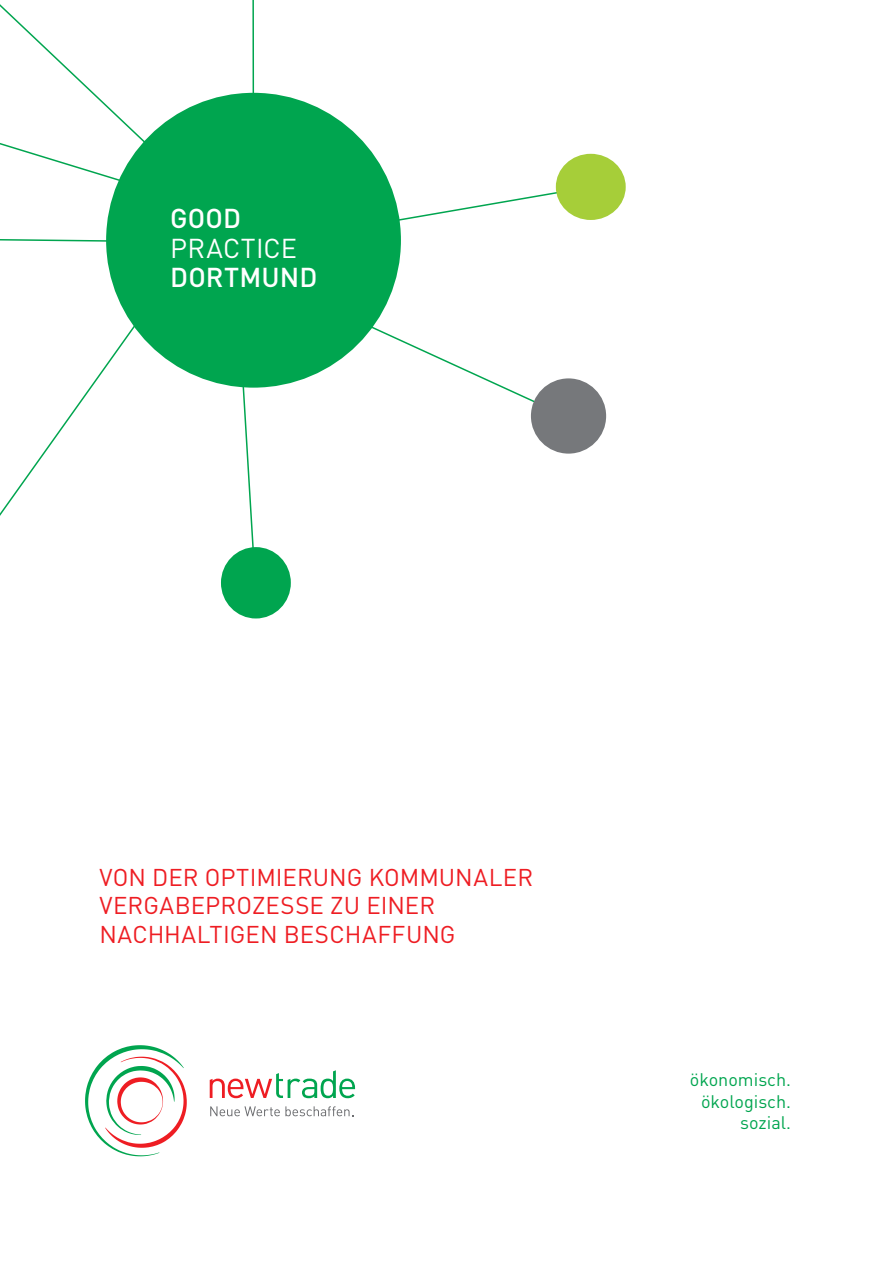
<style>
.page{position:relative;width:893px;height:1263px;background:#fff}
.page>*{position:absolute;margin:0;border:0;box-sizing:border-box;transform-origin:0 0}
.t1{font:500 27px "DIN Pro";letter-spacing:.005em;color:#fff}
.t2{font:27px "DIN Pro";letter-spacing:.01em;color:#fff}
.t3{font:24px/28.8px "DIN Pro";letter-spacing:.005em;color:#ee1d23}
.t4{font:18px/21.6px "DIN Pro";color:#00a54f;text-align:right}
</style>
<div class="page">
<svg style="left:0;top:0;width:255px;height:242px"></svg>
<svg style="left:285px;top:287px;width:266px;height:123px"></svg>
<svg style="left:238px;top:387px;width:16px;height:165px"></svg>
<svg style="left:390px;top:185px;width:195px;height:43px"></svg>
<div style="left:106px;top:93px;width:295px;height:295px;background:#00a54f;border-radius:50%"></div>
<div style="left:556px;top:154px;width:70px;height:66px;background:#a6ce39;border-radius:50%"></div>
<div style="left:531px;top:378px;width:75px;height:76px;background:#76787b;border-radius:50%"></div>
<div style="left:221px;top:547px;width:70px;height:71px;background:#00a54f;border-radius:50%"></div>
<svg style="left:85px;top:1045px;width:102px;height:111px"></svg>
<svg style="left:210px;top:1070px;width:145px;height:28px"></svg>
<svg style="left:210px;top:1106px;width:143px;height:10px"></svg>
<p class="t1" style="left:170px;top:200px;width:72px">GOOD</p>
<p class="t2" style="left:170px;top:229px;width:128px">PRACTICE</p>
<p class="t1" style="left:170px;top:259px;width:149px">DORTMUND</p>
<p class="t3" style="left:99px;top:861px;width:435px">VON DER OPTIMIERUNG KOMMUNALER<br>VERGABEPROZESSE ZU EINER<br>NACHHALTIGEN BESCHAFFUNG</p>
<p class="t4" style="left:690px;top:1068px;width:103px">ökonomisch. ökologisch. sozial.</p>
</div>
